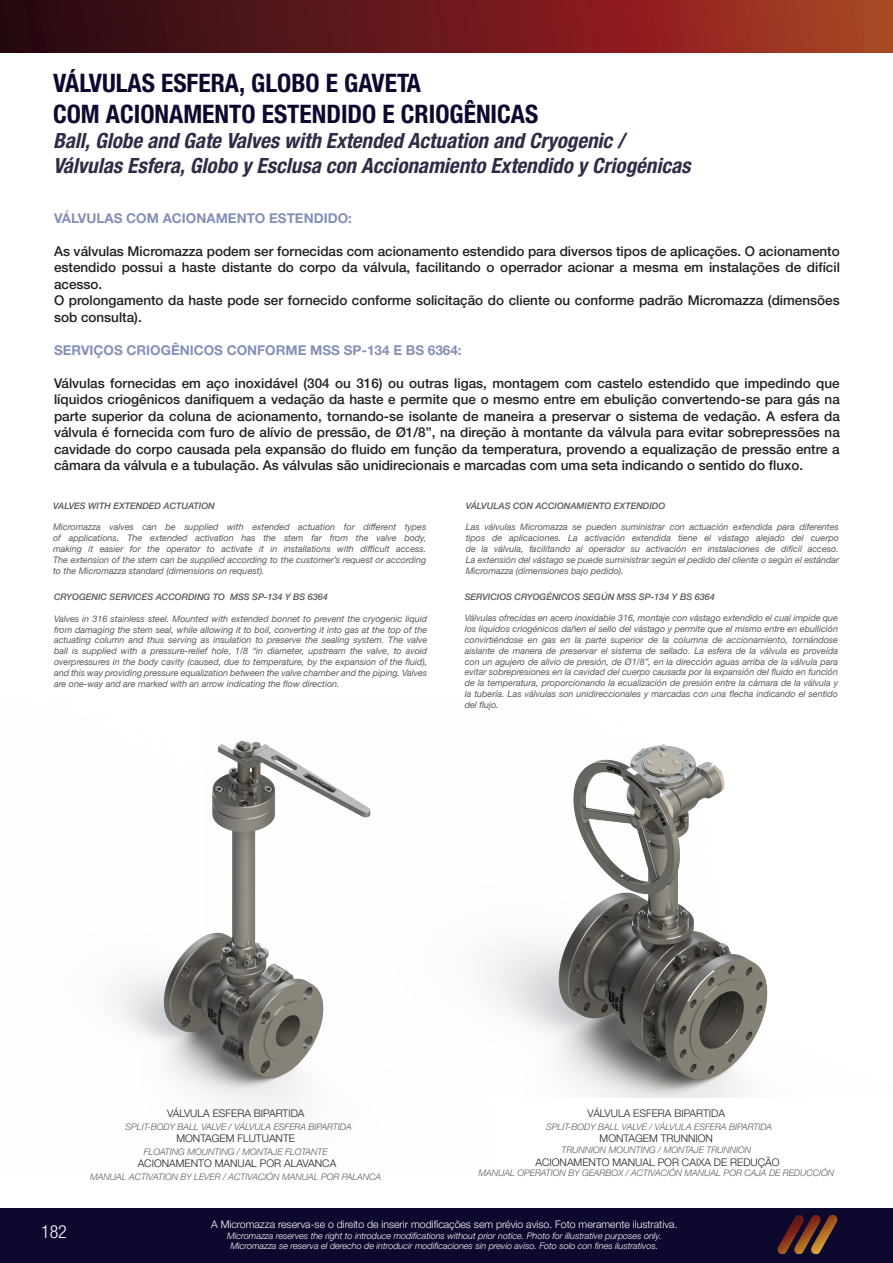
<style>
.page{position:relative;width:893px;height:1263px;background:#fff}
.page>*{position:absolute;margin:0;border:0;box-sizing:border-box;transform-origin:0 0}
.t1{font:25.5px "Helvetica Neue LT 77 Bd Cn";color:#0d092e}
.t2{font:21px "Helvetica Neue LT 77 Bd Cn Obl";color:#302c47}
.t3{font:18px "Helvetica Neue LT 47 Lt Cn";color:#fff}
.título_especificaçõe{font:13.5px/16.5px "Helvetica Neue LT 65 Md";color:#231f20;text-align:justify}
.título_especificaçõe-2{font:13.5px "Helvetica Neue LT 75 Bd";color:#868fb8}
.t4{font:10.5px "Helvetica Neue LT 45 Lt";color:#231f20}
.t5{font:10.5px "Helvetica Neue LT 45 Lt";color:#fff}
.titulo_especificaçõe{font:9px/10.8px "Helvetica Neue LT 56 It";color:#57585a;text-align:justify}
.t6{font:9px "Helvetica Neue LT 46 Lt It";color:#57585a}
.t7{font:9px "Helvetica Neue LT 46 Lt It";color:#fff}
.titulo_especificaçõe-2{font:9px "Helvetica Neue LT 66 Md It";color:#57585a}
</style>
<div class="page">
<img style="left:115px;top:936px;width:186px;height:175px">
<img style="left:204px;top:740px;width:564px;height:357px">
<svg style="left:0;top:0;width:893px;height:53px"></svg>
<div style="left:0;top:1208px;width:893px;height:55px;background:#0d092e"></div>
<img style="left:777px;top:1215px;width:61px;height:38px">
<p class="t1" style="left:53px;top:68px;width:369px">VÁLVULAS ESFERA, GLOBO E GAVETA</p>
<p class="t1" style="left:53px;top:98px;width:487px">COM ACIONAMENTO ESTENDIDO E CRIOGÊNICAS</p>
<p class="t2" style="left:53px;top:128px;width:573px">Ball, Globe and Gate Valves with Extended Actuation and Cryogenic /</p>
<p class="t2" style="left:53px;top:153px;width:639px">Válvulas Esfera, Globo y Esclusa con Accionamiento Extendido y Criogénicas</p>
<p class="título_especificaçõe-2" style="left:54px;top:210px;width:299px">VÁLVULAS COM ACIONAMENTO ESTENDIDO:</p>
<p class="título_especificaçõe" style="left:54px;top:242px;width:787px">As válvulas Micromazza podem ser fornecidas com acionamento estendido para diversos tipos de aplicações. O acionamento estendido possui a haste distante do corpo da válvula, facilitando o operrador acionar a mesma em instalações de difícil acesso.</p>
<p class="título_especificaçõe" style="left:54px;top:292px;width:787px">O prolongamento da haste pode ser fornecido conforme solicitação do cliente ou conforme padrão Micromazza (dimensões sob consulta).</p>
<p class="título_especificaçõe-2" style="left:54px;top:342px;width:409px">SERVIÇOS CRIOGÊNICOS CONFORME MSS SP-134 E BS 6364:</p>
<p class="título_especificaçõe" style="left:54px;top:374px;width:787px">Válvulas fornecidas em aço inoxidável (304 ou 316) ou outras ligas, montagem com castelo estendido que impedindo que líquidos criogênicos danifiquem a vedação da haste e permite que o mesmo entre em ebulição convertendo-se para gás na parte superior da coluna de acionamento, tornando-se isolante de maneira a preservar o sistema de vedação. A esfera da válvula é fornecida com furo de alívio de pressão, de Ø1/8”, na direção à montante da válvula para evitar sobrepressões na cavidade do corpo causada pela expansão do fluido em função da temperatura, provendo a equalização de pressão entre a câmara da válvula e a tubulação. As válvulas são unidirecionais e marcadas com uma seta indicando o sentido do fluxo.</p>
<p class="titulo_especificaçõe-2" style="left:53px;top:500px;width:163px">VALVES WITH EXTENDED ACTUATION</p>
<p class="titulo_especificaçõe" style="left:53px;top:522px;width:375px">Micromazza valves can be supplied with extended actuation for different types of applications. The extended activation has the stem far from the valve body, making it easier for the operator to activate it in installations with difficult access.<br>The extension of the stem can be supplied according to the customer’s request or according to the Micromazza standard (dimensions on request).</p>
<p class="titulo_especificaçõe-2" style="left:54px;top:592px;width:275px">CRYOGENIC SERVICES ACCORDING TO MSS SP-134 Y BS 6364</p>
<p class="titulo_especificaçõe" style="left:54px;top:613px;width:375px">Valves in 316 stainless steel. Mounted with extended bonnet to prevent the cryogenic liquid from damaging the stem seal, while allowing it to boil, converting it into gas at the top of the actuating column and thus serving as insulation to preserve the sealing system. The valve ball is supplied with a pressure-relief hole, 1/8 “in diameter, upstream the valve, to avoid overpressures in the body cavity (caused, due to temperature, by the expansion of the fluid), and this way providing pressure equalization between the valve chamber and the piping. Valves are one-way and are marked with an arrow indicating the flow direction.</p>
<p class="titulo_especificaçõe-2" style="left:466px;top:500px;width:201px">VÁLVULAS CON ACCIONAMIENTO EXTENDIDO</p>
<p class="titulo_especificaçõe" style="left:466px;top:522px;width:375px">Las válvulas Micromazza se pueden suministrar con actuación extendida para diferentes tipos de aplicaciones. La activación extendida tiene el vástago alejado del cuerpo de la válvula, facilitando al operador su activación en instalaciones de difícil acceso.<br>La extensión del vástago se puede suministrar según el pedido del cliente o según el estándar Micromazza (dimensiones bajo pedido).</p>
<p class="titulo_especificaçõe-2" style="left:465px;top:591px;width:251px">SERVICIOS CRYOGÉNICOS SEGÚN MSS SP-134 Y BS 6364</p>
<p class="titulo_especificaçõe" style="left:465px;top:613px;width:375px">Válvulas ofrecidas en acero inoxidable 316, montaje con vástago extendido el cual impide que los líquidos criogénicos dañen el sello del vástago y permite que el mismo entre en ebullición convirtiéndose en gas en la parte superior de la columna de accionamiento, tornándose aislante de manera de preservar el sistema de sellado. La esfera de la válvula es proveída con un agujero de alivio de presión, de Ø1/8”, en la dirección aguas arriba de la válvula para evitar sobrepresiones en la cavidad del cuerpo causada por la expansión del fluido en función de la temperatura, proporcionando la ecualización de presión entre la cámara de la válvula y la tubería. Las válvulas son unidireccionales y marcadas con una flecha indicando el sentido del flujo.</p>
<p class="t4" style="left:167px;top:1107px;width:139px">VÁLVULA ESFERA BIPARTIDA</p>
<p class="t6" style="left:126px;top:1121px;width:228px">SPLIT-BODY BALL VALVE / VÁLVULA ESFERA BIPARTIDA</p>
<p class="t4" style="left:176px;top:1132px;width:120px">MONTAGEM FLUTUANTE</p>
<p class="t6" style="left:144px;top:1146px;width:186px">FLOATING MOUNTING / MONTAJE FLOTANTE</p>
<p class="t4" style="left:138px;top:1157px;width:200px">ACIONAMENTO MANUAL POR ALAVANCA</p>
<p class="t6" style="left:90px;top:1171px;width:292px">MANUAL ACTIVATION BY LEVER / ACTIVACIÓN MANUAL POR PALANCA</p>
<p class="t4" style="left:588px;top:1107px;width:139px">VÁLVULA ESFERA BIPARTIDA</p>
<p class="t6" style="left:546px;top:1121px;width:228px">SPLIT-BODY BALL VALVE / VÁLVULA ESFERA BIPARTIDA</p>
<p class="t4" style="left:600px;top:1132px;width:115px">MONTAGEM TRUNNION</p>
<p class="t6" style="left:561px;top:1144px;width:191px">TRUNNION MOUNTING / MONTAJE TRUNNION</p>
<p class="t4" style="left:535px;top:1155px;width:246px">ACIONAMENTO MANUAL POR CAIXA DE REDUÇÃO</p>
<p class="t6" style="left:479px;top:1168px;width:357px">MANUAL OPERATION BY GEARBOX / ACTIVACIÓN MANUAL POR CAJA DE REDUCCIÓN</p>
<p class="t3" style="left:41px;top:1220px;width:27px">182</p>
<p class="t5" style="left:211px;top:1217px;width:468px">A Micromazza reserva-se o direito de inserir modificações sem prévio aviso. Foto meramente ilustrativa.</p>
<p class="t7" style="left:227px;top:1230px;width:436px">Micromazza reserves the right to introduce modifications without prior notice. Photo for illustrative purposes only.</p>
<p class="t7" style="left:230px;top:1241px;width:429px">Micromazza se reserva el derecho de introducir modificaciones sin previo aviso. Foto solo con fines ilustrativos.</p>
</div>
